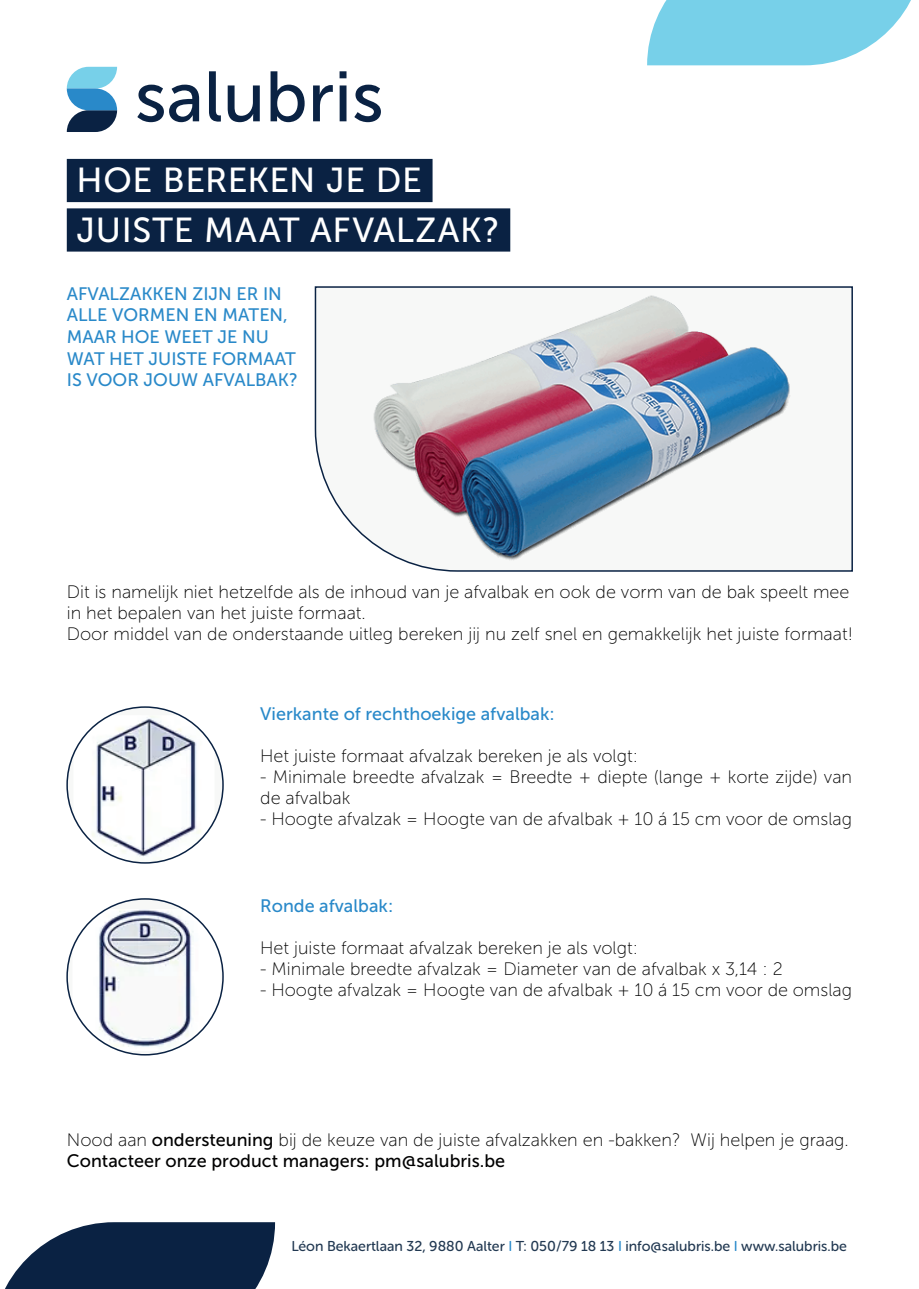
<style>
.page{position:relative;width:919px;height:1289px;background:#fff}
.page>*{position:absolute;margin:0;border:0;box-sizing:border-box;transform-origin:0 0}
.t1{font:34.65px/49.5px "Museo Sans 500";letter-spacing:.015em;color:#fff}
.t2{font:18px/21px "Museo Sans 100";color:#000001}
.t3{font:18px/21.6px "Museo Sans 500";color:#2989c9}
.t4{font:18px "Museo Sans 500";color:#000001}
.t5{font:14.25px "Museo Sans Rounded 500";color:#223952}
.s1{font-family:"Museo Sans 500"}
.s2{color:#2889ca}
</style>
<div class="page">
<svg style="left:5px;top:1222px;width:270px;height:66px;background:#2c415d"></svg>
<svg style="left:647px;top:0;width:264px;height:65px;background:#89d6ec"></svg>
<svg style="left:67px;top:67px;width:50px;height:65px"></svg>
<svg style="left:137px;top:85px;width:62px;height:37px"></svg>
<svg style="left:209px;top:71px;width:12px;height:51px"></svg>
<svg style="left:228px;top:85px;width:32px;height:37px"></svg>
<svg style="left:270px;top:71px;width:34px;height:51px"></svg>
<svg style="left:313px;top:85px;width:20px;height:36px"></svg>
<svg style="left:339px;top:71px;width:7px;height:50px"></svg>
<svg style="left:354px;top:85px;width:27px;height:37px"></svg>
<svg style="left:314px;top:286px;width:539px;height:286px"></svg>
<div style="left:67px;top:159px;width:365px;height:43px;background:#0a2243"></div>
<div style="left:67px;top:208px;width:443px;height:43px;background:#0a2243"></div>
<svg style="left:67px;top:707px;width:156px;height:155px"></svg>
<img style="left:73px;top:715px;width:96px;height:145px">
<svg style="left:67px;top:898px;width:156px;height:156px"></svg>
<img style="left:72px;top:908px;width:35px;height:117px">
<h1 class="t1" style="left:77px;top:155px;width:424px">HOE BEREKEN JE DE<br>JUISTE MAAT AFVALZAK?</h1>
<p class="t3" style="left:67px;top:283px;width:233px">AFVALZAKKEN ZIJN ER IN<br>ALLE VORMEN EN MATEN,<br>MAAR HOE WEET JE NU<br>WAT HET JUISTE FORMAAT<br>IS VOOR JOUW AFVALBAK?</p>
<p class="t2" style="left:67px;top:581px;width:787px">Dit is namelijk niet hetzelfde als de inhoud van je afvalbak en ook de vorm van de bak speelt mee in het bepalen van het juiste formaat.<br>Door middel van de onderstaande uitleg bereken jij nu zelf snel en gemakkelijk het juiste formaat!</p>
<p class="t3" style="left:260px;top:703px;width:296px">Vierkante of rechthoekige afvalbak:</p>
<p class="t2" style="left:260px;top:745px;width:379px">Het juiste formaat afvalzak bereken je als volgt:</p>
<p class="t2" style="left:260px;top:766px;width:593px">- Minimale breedte afvalzak = Breedte + diepte (lange + korte zijde) van de afvalbak</p>
<p class="t2" style="left:260px;top:808px;width:593px">- Hoogte afvalzak = Hoogte van de afvalbak + 10 á 15 cm voor de omslag</p>
<p class="t3" style="left:260px;top:895px;width:135px">Ronde afvalbak:</p>
<p class="t2" style="left:260px;top:937px;width:379px">Het juiste formaat afvalzak bereken je als volgt:</p>
<p class="t2" style="left:260px;top:958px;width:524px">- Minimale breedte afvalzak = Diameter van de afvalbak x 3,14 : 2</p>
<p class="t2" style="left:260px;top:979px;width:593px">- Hoogte afvalzak = Hoogte van de afvalbak + 10 á 15 cm voor de omslag</p>
<p class="t2" style="left:67px;top:1129px;width:783px">Nood aan <span class="s1">ondersteuning</span> bij de keuze van de juiste afvalzakken en -bakken? Wij helpen je graag.</p>
<p class="t4" style="left:67px;top:1150px;width:440px">Contacteer onze product managers: pm@salubris.be</p>
<p class="t5" style="left:291px;top:1238px;width:557px">Léon Bekaertlaan 32, 9880 Aalter <span class="s2">I</span> T: 050/79 18 13 <span class="s2">I</span> info@salubris.be <span class="s2">I</span> www.salubris.be</p>
</div>
